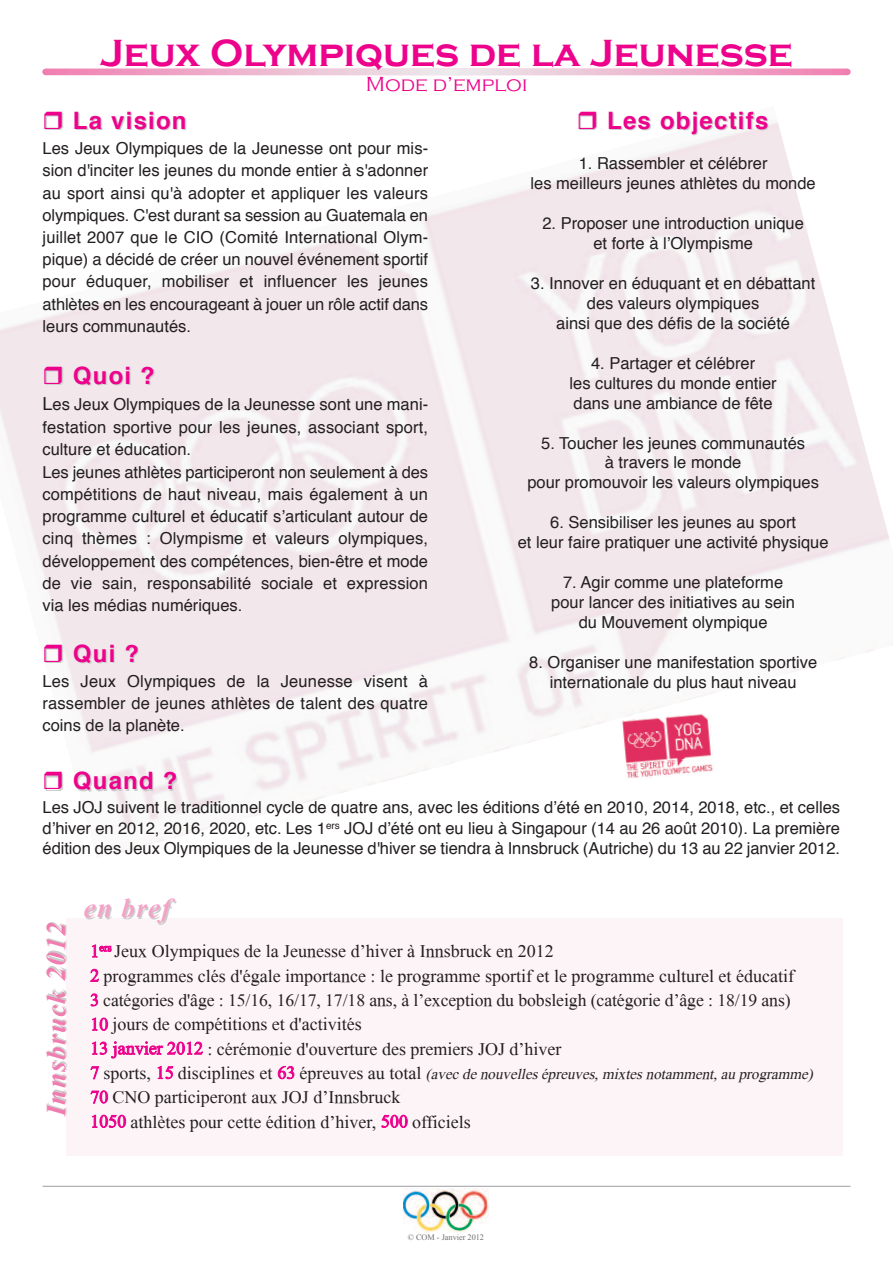
<style>
.page{position:relative;width:893px;height:1263px;background:#fff}
.page>*{position:absolute;margin:0;border:0;box-sizing:border-box;transform-origin:0 0}
.t1{font:700 39px "Copperplate Gothic";color:#ed028c}
.t2{font:italic 700 27px "Times New Roman";letter-spacing:.05em;color:#f17cb0}
.t3{font:italic 700 27px "Times New Roman";letter-spacing:.05em;color:#f4a3c8}
.t4{font:700 24px "Helvetica";letter-spacing:.05em;color:#ed028c}
.t5{font:300 21px "Copperplate Gothic";color:#ed028c}
.t6{font:18px/24.3px "Mongolian Baiti";color:#231f20}
.t7{font:17.7px "Mongolian Baiti";letter-spacing:-.005em;color:#231f20}
.t8{font:16.5px/20px "Helvetica";color:#231f20;text-align:center}
.t9{font:italic 15px "Mongolian Baiti";color:#231f20}
.t10{font:8.25px "Times New Roman";color:#6c6d70}
.s1{font-size:18px}
.s2{color:#ed028c}
.s3{font-style:normal;font-size:18px;color:#ed028c}
.s4{font-style:normal;font-size:18px}
</style>
<div class="page">
<img style="left:403px;top:1189px;width:85px;height:43px">
<hr style="left:43px;top:1186px;width:807px;height:1px;background:#9d9fa2">
<div style="left:66px;top:918px;width:776px;height:237px;background:#fdf4f8"></div>
<img style="left:621px;top:713px;width:88px;height:15px">
<img style="left:623px;top:728px;width:87px;height:14px">
<img style="left:624px;top:742px;width:88px;height:15px">
<img style="left:625px;top:757px;width:89px;height:22px">
<svg style="left:43px;top:69px;width:807px;height:6px;background:#edb5ce"></svg>
<svg style="left:46px;top:368px;width:17px;height:17px"></svg>
<h1 class="t1" style="left:100px;top:32px;width:694px">Jeux Olympiques de la Jeunesse</h1>
<p class="t5" style="left:366px;top:72px;width:163px">Mode d’emploi</p>
<h3 class="t4" style="left:607px;top:111px;width:163px">Les objectifs</h3>
<p class="t8" style="left:530px;top:155px;width:287px">1. Rassembler et célébrer<br>les meilleurs jeunes athlètes du monde</p>
<p class="t8" style="left:542px;top:215px;width:263px">2. Proposer une introduction unique et forte à l’Olympisme</p>
<p class="t8" style="left:531px;top:275px;width:286px">3. Innover en éduquant et en débattant des valeurs olympiques<br>ainsi que des défis de la société</p>
<p class="t8" style="left:569px;top:354px;width:209px">4. Partager et célébrer<br>les cultures du monde entier dans une ambiance de fête</p>
<p class="t8" style="left:527px;top:434px;width:293px">5. Toucher les jeunes communautés<br>à travers le monde<br>pour promouvoir les valeurs olympiques</p>
<p class="t8" style="left:518px;top:514px;width:312px">6. Sensibiliser les jeunes au sport<br>et leur faire pratiquer une activité physique</p>
<p class="t8" style="left:551px;top:574px;width:245px">7. Agir comme une plateforme pour lancer des initiatives au sein du Mouvement olympique</p>
<p class="t8" style="left:529px;top:653px;width:289px">8. Organiser une manifestation sportive internationale du plus haut niveau</p>
<h3 class="t4" style="left:73px;top:111px;width:115px">La vision</h3>
<p class="t8" style="left:43px;top:139px;width:387px;line-height:22.2px;text-align:justify">Les Jeux Olympiques de la Jeunesse ont pour mis&shy;sion d'inciter les jeunes du monde entier à s'adonner au sport ainsi qu'à adopter et appliquer les valeurs olympiques. C'est durant sa session au Guatemala en juillet 2007 que le CIO (Comité International Olym&shy;pique) a décidé de créer un nouvel événement sportif pour éduquer, mobiliser et influencer les jeunes athlètes en les encourageant à jouer un rôle actif dans leurs communautés.</p>
<h3 class="t4" style="left:73px;top:366px;width:83px">Quoi ?</h3>
<p class="t8" style="left:43px;top:395px;width:387px;line-height:22.4px;text-align:left"><span class="s1">L</span>es Jeux Olympiques de la Jeunesse sont une mani&shy;festation sportive pour les jeunes, associant sport, culture et éducation.<br>Les jeunes athlètes participeront non seulement à des compétitions de haut niveau, mais également à un programme culturel et éducatif s’articulant autour de cinq thèmes : Olympisme et valeurs olympiques, développement des compétences, bien-être et mode de vie sain, responsabilité sociale et expression via les médias numériques.</p>
<h3 class="t4" style="left:73px;top:643px;width:68px">Qui ?</h3>
<p class="t8" style="left:43px;top:671px;width:387px;line-height:22.2px;text-align:justify">Les Jeux Olympiques de la Jeunesse visent à rassembler de jeunes athlètes de talent des quatre coins de la planète.</p>
<h3 class="t4" style="left:73px;top:771px;width:106px">Quand ?</h3>
<p class="t8" style="left:43px;top:798px;width:799px;line-height:20.7px;text-align:justify">Les JOJ suivent le traditionnel cycle de quatre ans, avec les éditions d’été en 2010, 2014, 2018, etc., et celles d’hiver en 2012, 2016, 2020, etc. Les 1<sup>ers</sup> JOJ d’été ont eu lieu à Singapour (14 au 26 août 2010). La première édition des Jeux Olympiques de la Jeunesse d'hiver se tiendra à Innsbruck (Autriche) du 13 au 22 janvier 2012.</p>
<h2 class="t2" style="left:41px;top:1116px;width:195px;rotate:-90deg">Innsbruck 2012</h2>
<h2 class="t3" style="left:84px;top:893px;width:88px">en bref</h2>
<p class="t6" style="left:90px;top:939px;width:705px"><span class="s2">1</span><sup>ers</sup> Jeux Olympiques de la Jeunesse d’hiver à Innsbruck en 2012<br><span class="s2">2</span> programmes clés d'égale importance : le programme sportif et le programme culturel et éducatif</p>
<p class="t7" style="left:90px;top:991px;width:702px"><span class="s2">3</span> catégories d'âge : 15/16, 16/17, 17/18 ans, à l’exception du bobsleigh (catégorie d’âge : 18/19 ans)</p>
<p class="t6" style="left:90px;top:1012px;width:473px"><span class="s2">10</span> jours de compétitions et d'activités<br><span class="s2">13 janvier 2012</span> : cérémonie d'ouverture des premiers JOJ d’hiver</p>
<p class="t9" style="left:90px;top:1066px;width:727px"><span class="s3">7</span> <span class="s4">sports,</span> <span class="s3">15</span> <span class="s4">disciplines et</span> <span class="s3">63</span> <span class="s4">épreuves au total</span> (avecdenouvellesépreuves,mixtesnotamment,auprogramme)</p>
<p class="t6" style="left:90px;top:1085px;width:382px"><span class="s2">70</span> CNO participeront aux JOJ d’Innsbruck<br><span class="s2">1050</span> athlètes pour cette édition d’hiver, <span class="s2">500</span> officiels</p>
<p class="t10" style="left:408px;top:1233px;width:78px">© COM - Janvier 2012</p>
</div>
